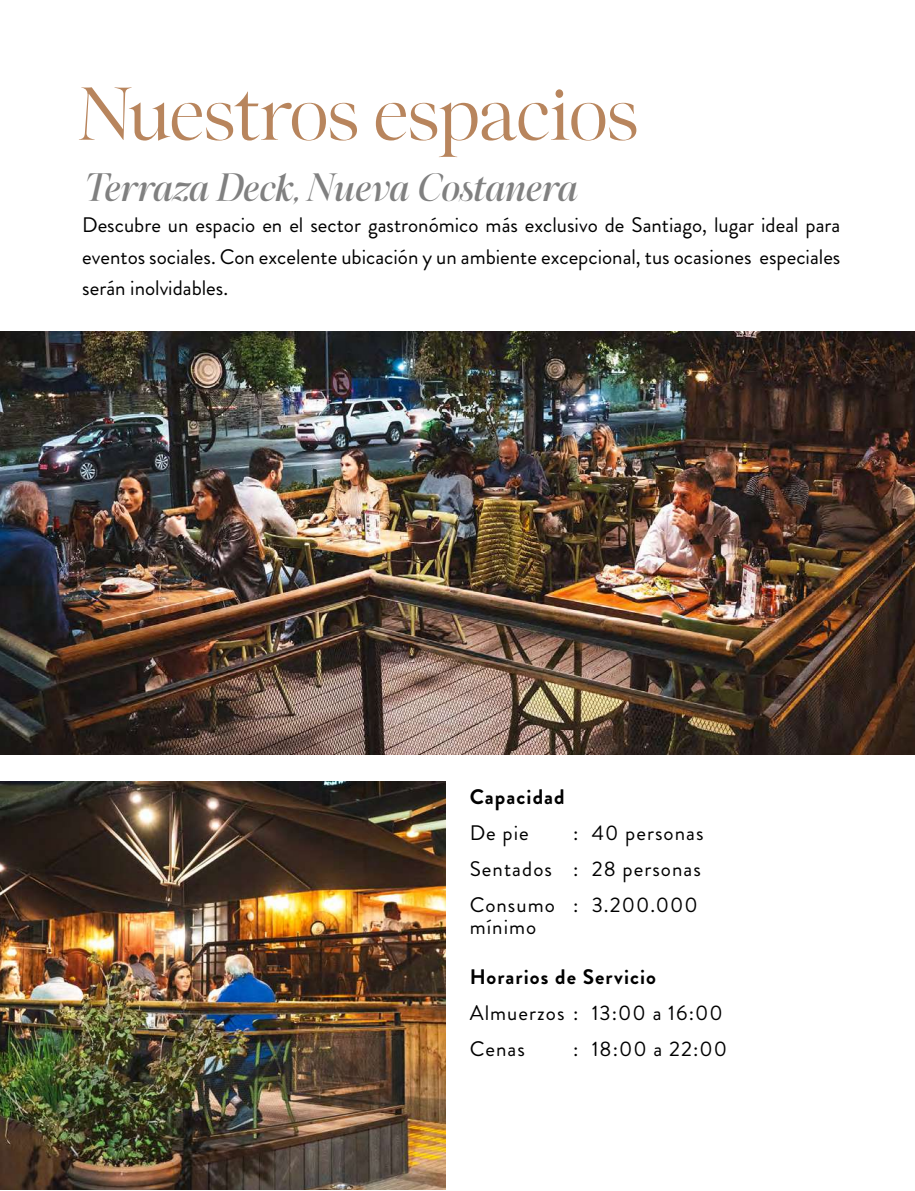
<style>
.page{position:relative;width:915px;height:1191px;background:#fff}
.page>*{position:absolute;margin:0;border:0;box-sizing:border-box;transform-origin:0 0}
.t1{font:300 54px "Megafield";letter-spacing:-.03em;color:#b8855d}
.t2{font:italic 500 27px "Megafield";letter-spacing:-.035em;color:#808080}
.t3{font:21px/36px "Brandon Grotesque";letter-spacing:.05em;color:#000}
.t4{font:700 21px "Brandon Grotesque";letter-spacing:.05em;color:#000}
</style>
<div class="page">
<img style="left:0;top:782px;width:445px;height:407px">
<img style="left:0;top:332px;width:914px;height:422px">
<h1 class="t1" style="left:77px;top:90px;width:562px">Nuestros espacios</h1>
<p class="t2" style="left:82px;top:176px;width:495px">Terraza Deck, Nueva Costanera</p>
<p class="t3" style="left:82px;top:209px;width:759px;line-height:31.5px;text-align:justify">Descubre un espacio en el sector gastronómico más exclusivo de Santiago, lugar ideal para eventos sociales. Con excelente ubicación y un ambiente excepcional, tus ocasiones especiales serán inolvidables.</p>
<p class="t4" style="left:469px;top:781px;width:96px">Capacidad</p>
<p class="t3" style="left:469px;top:814px;width:61px">De pie</p>
<p class="t3" style="left:469px;top:814px;width:235px;text-indent:103px">: 40 personas<br>Sentados : 28 personas<br>Consumo : 3.200.000</p>
<p class="t3" style="left:469px;top:909px;width:68px">mínimo</p>
<p class="t4" style="left:469px;top:961px;width:188px">Horarios de Servicio</p>
<p class="t3" style="left:469px;top:994px;width:254px">Almuerzos : 13:00 a 16:00<br>Cenas</p>
<p class="t3" style="left:573px;top:1030px;width:155px">: 18:00 a 22:00</p>
</div>
